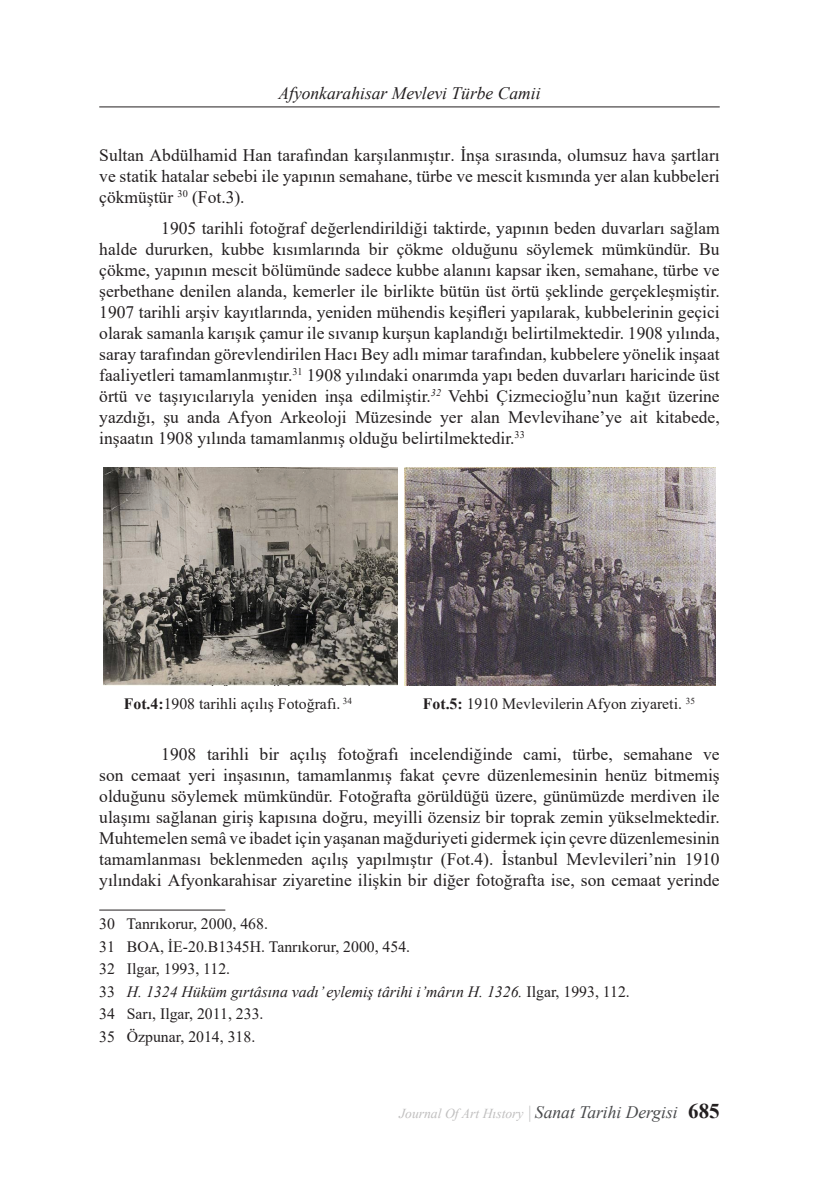
<style>
.page{position:relative;width:819px;height:1191px;background:#fff}
.page>*{position:absolute;margin:0;border:0;box-sizing:border-box;transform-origin:0 0}
.t1{font:17.5px/21px "Times New Roman";color:#231f20;text-align:justify}
.t2{font:italic 17.5px "Times New Roman";color:#231f20}
.t3{font:15.75px/22.6px "Times New Roman";color:#231f20}
.t4{font:italic 13.65px "Times New Roman";color:#c0bfbf}
.s1{font-weight:700}
.s2{font-style:italic}
.s3{font-style:normal;font-size:17.5px}
.s4{font-size:17.5px;color:#494a4c}
.s5{font-weight:700;font-style:normal;font-size:21px;color:#231f20}
</style>
<div class="page">
<hr style="left:99px;top:107px;width:620px;height:1px;background:#231f20">
<img style="left:103px;top:467px;width:294px;height:218px">
<img style="left:405px;top:467px;width:310px;height:218px">
<hr style="left:99px;top:909px;width:126px;height:1px;background:#231f20">
<p class="t2" style="left:278px;top:81px;width:263px">Afyonkarahisar Mevlevi Türbe Camii</p>
<p class="t1" style="left:99px;top:144px;width:622px">Sultan Abdülhamid Han tarafından karşılanmıştır. İnşa sırasında, olumsuz hava şartları ve statik hatalar sebebi ile yapının semahane, türbe ve mescit kısmında yer alan kubbeleri çökmüştür <sup>30</sup> (Fot.3).</p>
<p class="t1" style="left:99px;top:217px;width:622px;text-indent:62px">1905 tarihli fotoğraf değerlendirildiği taktirde, yapının beden duvarları sağlam halde dururken, kubbe kısımlarında bir çökme olduğunu söylemek mümkündür. Bu çökme, yapının mescit bölümünde sadece kubbe alanını kapsar iken, semahane, türbe ve şerbethane denilen alanda, kemerler ile birlikte bütün üst örtü şeklinde gerçekleşmiştir.<br>1907 tarihli arşiv kayıtlarında, yeniden mühendis keşifleri yapılarak, kubbelerinin geçici olarak samanla karışık çamur ile sıvanıp kurşun kaplandığı belirtilmektedir. 1908 yılında, saray tarafından görevlendirilen Hacı Bey adlı mimar tarafından, kubbelere yönelik inşaat faaliyetleri tamamlanmıştır.<sup>31</sup> 1908 yılındaki onarımda yapı beden duvarları haricinde üst örtü ve taşıyıcılarıyla yeniden inşa edilmiştir.<sup>32</sup> Vehbi Çizmecioğlu’nun kağıt üzerine yazdığı, şu anda Afyon Arkeoloji Müzesinde yer alan Mevlevihane’ye ait kitabede, inşaatın 1908 yılında tamamlanmış olduğu belirtilmektedir.<sup>33</sup></p>
<p class="t3" style="left:124px;top:692px;width:229px"><span class="s1">Fot.4:</span>1908 tarihli açılış Fotoğrafı. <sup>34</sup></p>
<p class="t3" style="left:423px;top:692px;width:274px"><span class="s1">Fot.5:</span> 1910 Mevlevilerin Afyon ziyareti. <sup>35</sup></p>
<p class="t1" style="left:99px;top:743px;width:622px;text-indent:62px">1908 tarihli bir açılış fotoğrafı incelendiğinde cami, türbe, semahane ve son cemaat yeri inşasının, tamamlanmış fakat çevre düzenlemesinin henüz bitmemiş olduğunu söylemek mümkündür. Fotoğrafta görüldüğü üzere, günümüzde merdiven ile ulaşımı sağlanan giriş kapısına doğru, meyilli özensiz bir toprak zemin yükselmektedir.<br>Muhtemelen semâ ve ibadet için yaşanan mağduriyeti gidermek için çevre düzenlemesinin tamamlanması beklenmeden açılış yapılmıştır (Fot.4). İstanbul Mevlevileri’nin 1910 yılındaki Afyonkarahisar ziyaretine ilişkin bir diğer fotoğrafta ise, son cemaat yerinde</p>
<p class="t3" style="left:99px;top:912px;width:532px">30 Tanrıkorur, 2000, 468.<br>31 BOA, İE-20.B1345H. Tanrıkorur, 2000, 454.<br>32 Ilgar, 1993, 112.<br>33 <span class="s2">H. 1324 Hüküm gırtâsına vadı’ eylemiş târihi i’mârın H. 1326.</span> Ilgar, 1993, 112.<br>34 Sarı, Ilgar, 2011, 233.<br>35 Özpunar, 2014, 318.</p>
<p class="t4" style="left:399px;top:1104px;width:322px">Journal Of Art Hıstory <span class="s3">|</span> <span class="s4">Sanat Tarihi Dergisi</span> <span class="s5">685</span></p>
</div>
